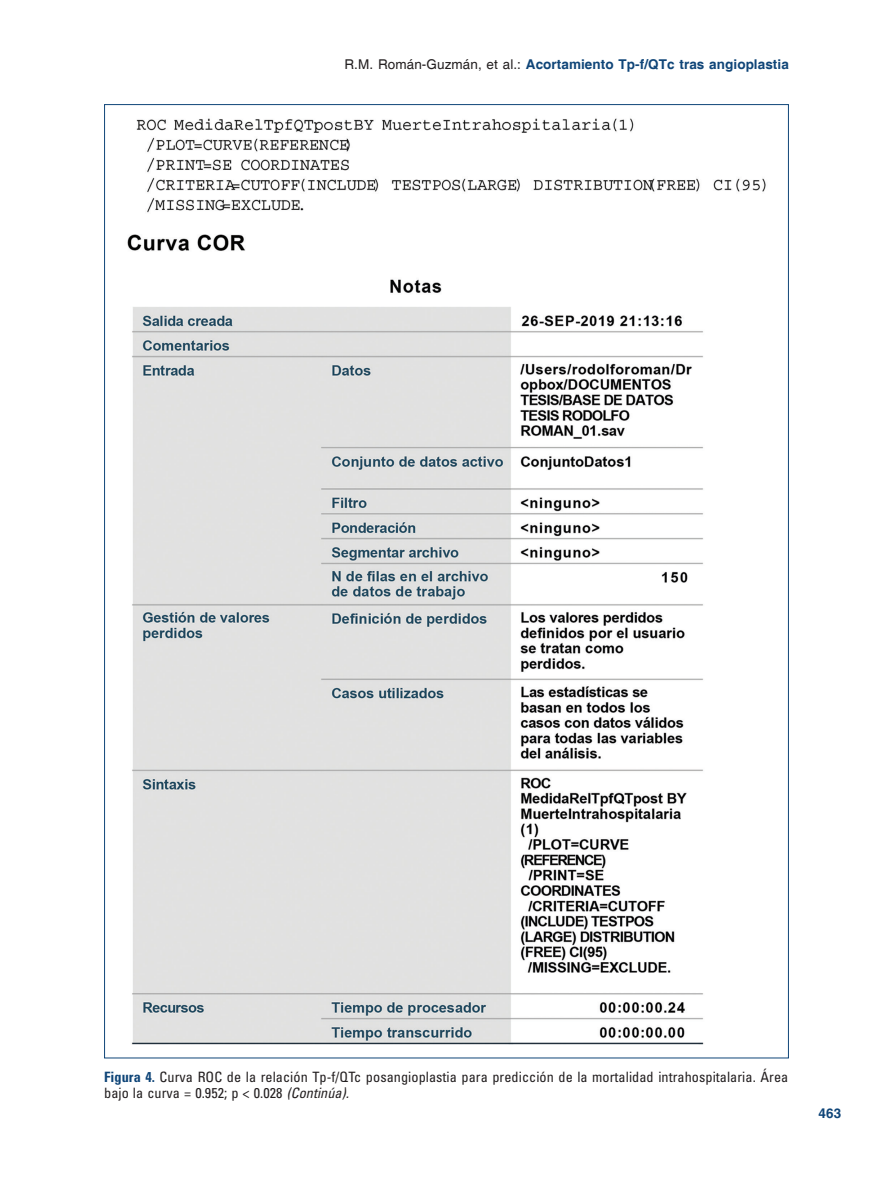
<style>
.page{position:relative;width:893px;height:1191px;background:#fff}
.page>*{position:absolute;margin:0;border:0;box-sizing:border-box;transform-origin:0 0}
.FGC{font:condensed 14.25px/16.5px "Univers LT Std";letter-spacing:.005em;color:#231f20}
.t1{font:700 13.5px "Helvetica";letter-spacing:.005em;color:#0f4578}
.t2{font:700 13.5px "Helvetica LT Std";color:#0f4578}
.s1{font-weight:400;color:#231f20}
.s2{font-weight:700;color:#0f4578}
.s3{font-style:italic}
</style>
<div class="page">
<img style="left:127px;top:118px;width:639px;height:927px">
<p class="t1" style="left:344px;top:56px;width:446px"><span class="s1">R.M. Román-Guzmán, et al.:</span> Acortamiento Tp-f/QTc tras angioplastia</p>
<p class="FGC" style="left:104px;top:1068px;width:686px"><span class="s2">Figura 4.</span> Curva ROC de la relación Tp-f/QTc posangioplastia para predicción de la mortalidad intrahospitalaria. Área bajo la curva = 0.952; p &lt; 0.028 <span class="s3">(Continúa).</span></p>
<p class="t2" style="left:819px;top:1104px;width:24px">463</p>
</div>
